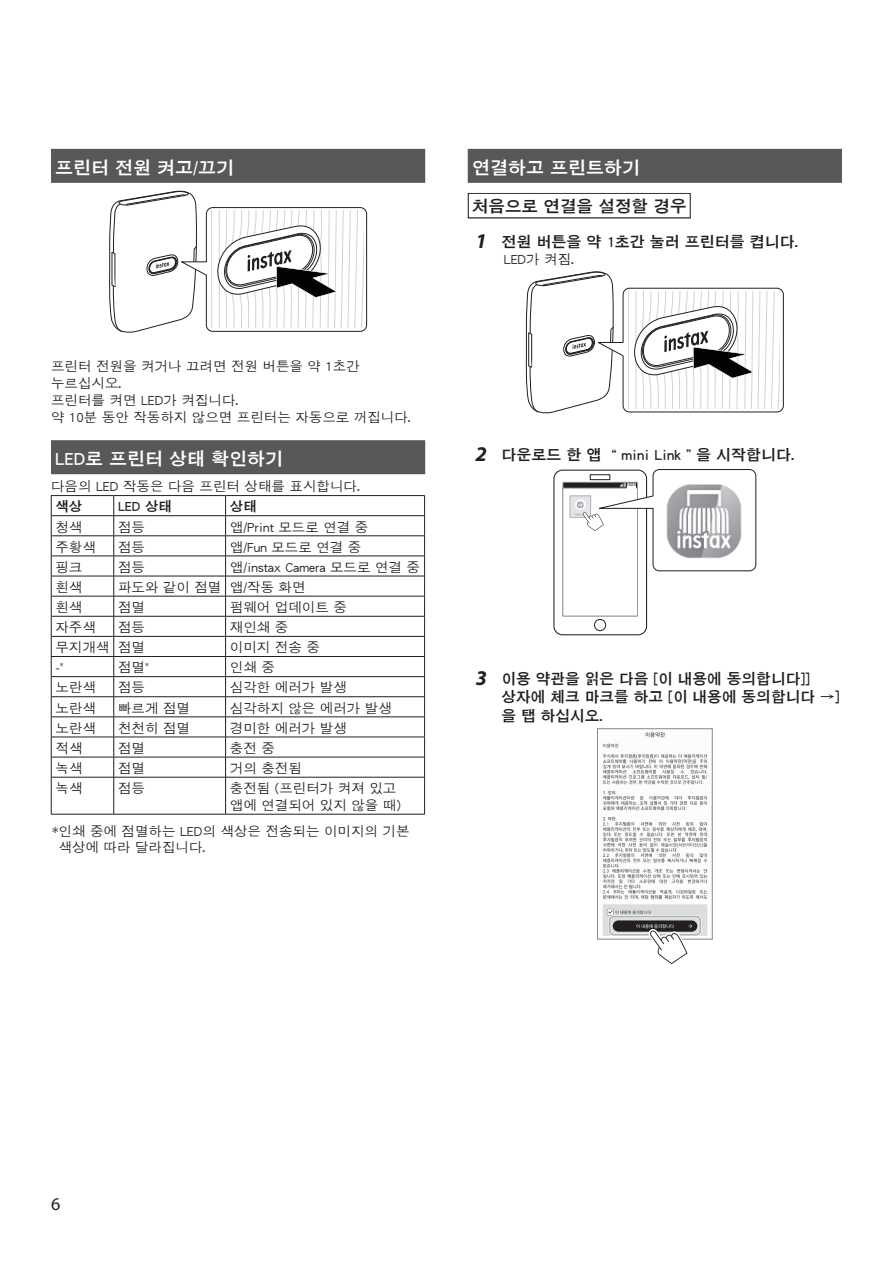
<style>
.page{position:relative;width:893px;height:1263px;background:#fff}
.page>*{position:absolute;margin:0;border:0;box-sizing:border-box;transform-origin:0 0}
.t1{font:18px "DFK Gothic Std W7";color:#fff}
.t2{font:18px "Myriad Pro";color:#231f20}
.t3{font:16.5px "DFK Gothic Std W7";color:#231f20}
.t4{font:15px/18.8px "DFK Gothic Std W7";color:#231f20}
.t5{font:13.5px/16.8px "DFK Gothic Std W5";color:#231f20}
.t6{font:13.5px "DFK Gothic Std W7";color:#231f20}
.s1{font-family:"Myriad Pro";font-weight:700;font-style:italic;font-size:21px}
</style>
<div class="page">
<div style="left:51px;top:149px;width:374px;height:34px;background:#57585a"></div>
<div style="left:51px;top:440px;width:374px;height:34px;background:#57585a"></div>
<svg style="left:109px;top:191px;width:258px;height:142px"></svg>
<hr style="left:51px;top:495px;width:63px;height:1px;background:#231f20">
<hr style="left:114px;top:495px;width:112px;height:1px;background:#231f20">
<hr style="left:226px;top:495px;width:199px;height:1px;background:#231f20">
<hr style="left:51px;top:515px;width:63px;height:1px;background:#231f20">
<hr style="left:114px;top:515px;width:112px;height:1px;background:#231f20">
<hr style="left:226px;top:515px;width:199px;height:1px;background:#231f20">
<hr style="left:51px;top:535px;width:63px;height:1px;background:#231f20">
<hr style="left:114px;top:535px;width:112px;height:1px;background:#231f20">
<hr style="left:226px;top:535px;width:199px;height:1px;background:#231f20">
<hr style="left:51px;top:556px;width:63px;height:1px;background:#231f20">
<hr style="left:114px;top:556px;width:112px;height:1px;background:#231f20">
<hr style="left:226px;top:556px;width:199px;height:1px;background:#231f20">
<hr style="left:51px;top:576px;width:63px;height:1px;background:#231f20">
<hr style="left:114px;top:576px;width:112px;height:1px;background:#231f20">
<hr style="left:226px;top:576px;width:199px;height:1px;background:#231f20">
<hr style="left:51px;top:596px;width:63px;height:1px;background:#231f20">
<hr style="left:114px;top:596px;width:112px;height:1px;background:#231f20">
<hr style="left:226px;top:596px;width:199px;height:1px;background:#231f20">
<hr style="left:51px;top:616px;width:63px;height:1px;background:#231f20">
<hr style="left:114px;top:616px;width:112px;height:1px;background:#231f20">
<hr style="left:226px;top:616px;width:199px;height:1px;background:#231f20">
<hr style="left:51px;top:636px;width:63px;height:1px;background:#231f20">
<hr style="left:114px;top:636px;width:112px;height:1px;background:#231f20">
<hr style="left:226px;top:636px;width:199px;height:1px;background:#231f20">
<hr style="left:51px;top:656px;width:63px;height:1px;background:#231f20">
<hr style="left:114px;top:656px;width:112px;height:1px;background:#231f20">
<hr style="left:226px;top:656px;width:199px;height:1px;background:#231f20">
<hr style="left:51px;top:676px;width:63px;height:1px;background:#231f20">
<hr style="left:114px;top:676px;width:112px;height:1px;background:#231f20">
<hr style="left:226px;top:676px;width:199px;height:1px;background:#231f20">
<hr style="left:51px;top:696px;width:63px;height:1px;background:#231f20">
<hr style="left:114px;top:696px;width:112px;height:1px;background:#231f20">
<hr style="left:226px;top:696px;width:199px;height:1px;background:#231f20">
<hr style="left:51px;top:717px;width:63px;height:1px;background:#231f20">
<hr style="left:114px;top:717px;width:112px;height:1px;background:#231f20">
<hr style="left:226px;top:717px;width:199px;height:1px;background:#231f20">
<hr style="left:51px;top:737px;width:63px;height:1px;background:#231f20">
<hr style="left:114px;top:737px;width:112px;height:1px;background:#231f20">
<hr style="left:51px;top:757px;width:63px;height:1px;background:#231f20">
<svg style="left:51px;top:496px;width:1px;height:281px"></svg>
<hr style="left:114px;top:757px;width:112px;height:1px;background:#231f20">
<svg style="left:113px;top:496px;width:1px;height:281px"></svg>
<hr style="left:51px;top:777px;width:63px;height:1px;background:#231f20">
<hr style="left:51px;top:777px;width:1px;height:37px;background:#231f20">
<hr style="left:114px;top:777px;width:112px;height:1px;background:#231f20">
<hr style="left:113px;top:777px;width:1px;height:37px;background:#231f20">
<hr style="left:51px;top:814px;width:63px;height:1px;background:#231f20">
<hr style="left:114px;top:814px;width:112px;height:1px;background:#231f20">
<hr style="left:226px;top:737px;width:199px;height:1px;background:#231f20">
<hr style="left:226px;top:757px;width:199px;height:1px;background:#231f20">
<svg style="left:225px;top:496px;width:1px;height:281px"></svg>
<svg style="left:424px;top:496px;width:1px;height:281px"></svg>
<hr style="left:226px;top:777px;width:199px;height:1px;background:#231f20">
<hr style="left:225px;top:777px;width:1px;height:37px;background:#231f20">
<hr style="left:424px;top:777px;width:1px;height:37px;background:#231f20">
<hr style="left:226px;top:814px;width:199px;height:1px;background:#231f20">
<div style="left:468px;top:149px;width:374px;height:34px;background:#57585a"></div>
<svg style="left:468px;top:193px;width:223px;height:25px"></svg>
<div style="left:469px;top:194px;width:221px;height:23px;background:#fff"></div>
<svg style="left:526px;top:271px;width:258px;height:142px"></svg>
<div style="left:563px;top:488px;width:75px;height:128px;border:1px solid #999b9e"></div>
<img style="left:569px;top:495px;width:1px;height:23px">
<div style="left:553px;top:470px;width:94px;height:165px;border:1px solid #231f20;border-radius:9px"></div>
<div style="left:594px;top:619px;width:12px;height:12px;border:1px solid #231f20;border-radius:50%"></div>
<img style="left:572px;top:497px;width:9px;height:19px">
<div style="left:570px;top:495px;width:21px;height:23px;border:1px solid #b3b4b8"></div>
<svg style="left:581px;top:469px;width:176px;height:103px"></svg>
<img style="left:663px;top:478px;width:82px;height:84px">
<img style="left:602px;top:732px;width:106px;height:204px">
<div style="left:597px;top:729px;width:115px;height:210px;border:1px solid #86888b"></div>
<div style="left:608px;top:915px;width:94px;height:21px;border:3px solid #fff;border-radius:4px"></div>
<div style="left:609px;top:916px;width:92px;height:20px;border:2px solid #b3b4b8;border-radius:4px"></div>
<svg style="left:646px;top:925px;width:46px;height:39px"></svg>
<h1 class="t1" style="left:55px;top:158px;width:180px">프린터 전원 켜고/끄기</h1>
<p class="t5" style="left:51px;top:358px;width:361px">프린터 전원을 켜거나 끄려면 전원 버튼을 약 1초간 누르십시오.<br>프린터를 켜면 LED가 켜집니다.<br>약 10분 동안 작동하지 않으면 프린터는 자동으로 꺼집니다.</p>
<h1 class="t1" style="left:55px;top:449px;width:230px">LED로 프린터 상태 확인하기</h1>
<p class="t5" style="left:51px;top:478px;width:310px">다음의 LED 작동은 다음 프린터 상태를 표시합니다.</p>
<p class="t6" style="left:55px;top:499px;width:28px">색상</p>
<p class="t6" style="left:118px;top:499px;width:56px">LED 상태</p>
<p class="t6" style="left:230px;top:499px;width:28px">상태</p>
<p class="t5" style="left:55px;top:518px;width:28px">청색</p>
<p class="t5" style="left:118px;top:518px;width:28px">점등</p>
<p class="t5" style="left:230px;top:518px;width:140px">앱/Print 모드로 연결 중</p>
<p class="t5" style="left:55px;top:538px;width:42px">주황색</p>
<p class="t5" style="left:118px;top:538px;width:28px">점등</p>
<p class="t5" style="left:230px;top:538px;width:133px">앱/Fun 모드로 연결 중</p>
<p class="t5" style="left:55px;top:558px;width:28px">핑크</p>
<p class="t5" style="left:118px;top:558px;width:28px">점등</p>
<p class="t5" style="left:230px;top:558px;width:192px">앱/instax Camera 모드로 연결 중</p>
<p class="t5" style="left:55px;top:578px;width:28px">흰색</p>
<p class="t5" style="left:118px;top:578px;width:189px">파도와 같이 점멸 앱/작동 화면</p>
<p class="t5" style="left:55px;top:598px;width:28px">흰색</p>
<p class="t5" style="left:118px;top:598px;width:28px">점멸</p>
<p class="t5" style="left:230px;top:598px;width:118px">펌웨어 업데이트 중</p>
<p class="t5" style="left:55px;top:619px;width:42px">자주색</p>
<p class="t5" style="left:118px;top:619px;width:28px">점등</p>
<p class="t5" style="left:230px;top:619px;width:60px">재인쇄 중</p>
<p class="t5" style="left:55px;top:639px;width:91px">무지개색 점멸</p>
<p class="t5" style="left:230px;top:639px;width:91px">이미지 전송 중</p>
<p class="t5" style="left:55px;top:659px;width:10px">-<sup>*</sup></p>
<p class="t5" style="left:118px;top:659px;width:32px">점멸<sup>*</sup></p>
<p class="t5" style="left:230px;top:659px;width:46px">인쇄 중</p>
<p class="t5" style="left:55px;top:679px;width:42px">노란색</p>
<p class="t5" style="left:118px;top:679px;width:28px">점등</p>
<p class="t5" style="left:230px;top:679px;width:118px">심각한 에러가 발생</p>
<p class="t5" style="left:55px;top:699px;width:42px">노란색</p>
<p class="t5" style="left:118px;top:699px;width:73px">빠르게 점멸</p>
<p class="t5" style="left:230px;top:699px;width:163px">심각하지 않은 에러가 발생</p>
<p class="t5" style="left:55px;top:719px;width:42px">노란색</p>
<p class="t5" style="left:118px;top:719px;width:73px">천천히 점멸</p>
<p class="t5" style="left:230px;top:719px;width:118px">경미한 에러가 발생</p>
<p class="t5" style="left:55px;top:739px;width:28px">적색</p>
<p class="t5" style="left:118px;top:739px;width:28px">점멸</p>
<p class="t5" style="left:230px;top:739px;width:46px">충전 중</p>
<p class="t5" style="left:55px;top:759px;width:28px">녹색</p>
<p class="t5" style="left:118px;top:759px;width:28px">점멸</p>
<p class="t5" style="left:230px;top:759px;width:73px">거의 충전됨</p>
<p class="t5" style="left:55px;top:780px;width:28px">녹색</p>
<p class="t5" style="left:118px;top:780px;width:28px">점등</p>
<p class="t5" style="left:230px;top:780px;width:172px">충전됨 (프린터가 켜져 있고 앱에 연결되어 있지 않을 때)</p>
<p class="t5" style="left:59px;top:822px;width:352px;text-indent:-6px">*인쇄 중에 점멸하는 LED의 색상은 전송되는 이미지의 기본 색상에 따라 달라집니다.</p>
<h1 class="t1" style="left:472px;top:158px;width:169px">연결하고 프린트하기</h1>
<p class="t3" style="left:472px;top:198px;width:216px">처음으로 연결을 설정할 경우</p>
<p class="t4" style="left:476px;top:232px;width:323px"><span class="s1">1</span> 전원 버튼을 약 1초간 눌러 프린터를 켭니다.</p>
<p class="t5" style="left:504px;top:250px;width:72px">LED가 켜짐.</p>
<p class="t4" style="left:476px;top:445px;width:319px"><span class="s1">2</span> 다운로드 한 앱 “mini Link”을 시작합니다.</p>
<p class="t4" style="left:501px;top:669px;width:340px;text-indent:-26px"><span class="s1">3</span> 이용 약관을 읽은 다음 [이 내용에 동의합니다]] 상자에 체크 마크를 하고 [이 내용에 동의합니다 →] 을 탭 하십시오.</p>
<h1 class="t2" style="left:51px;top:1193px;width:11px">6</h1>
</div>
